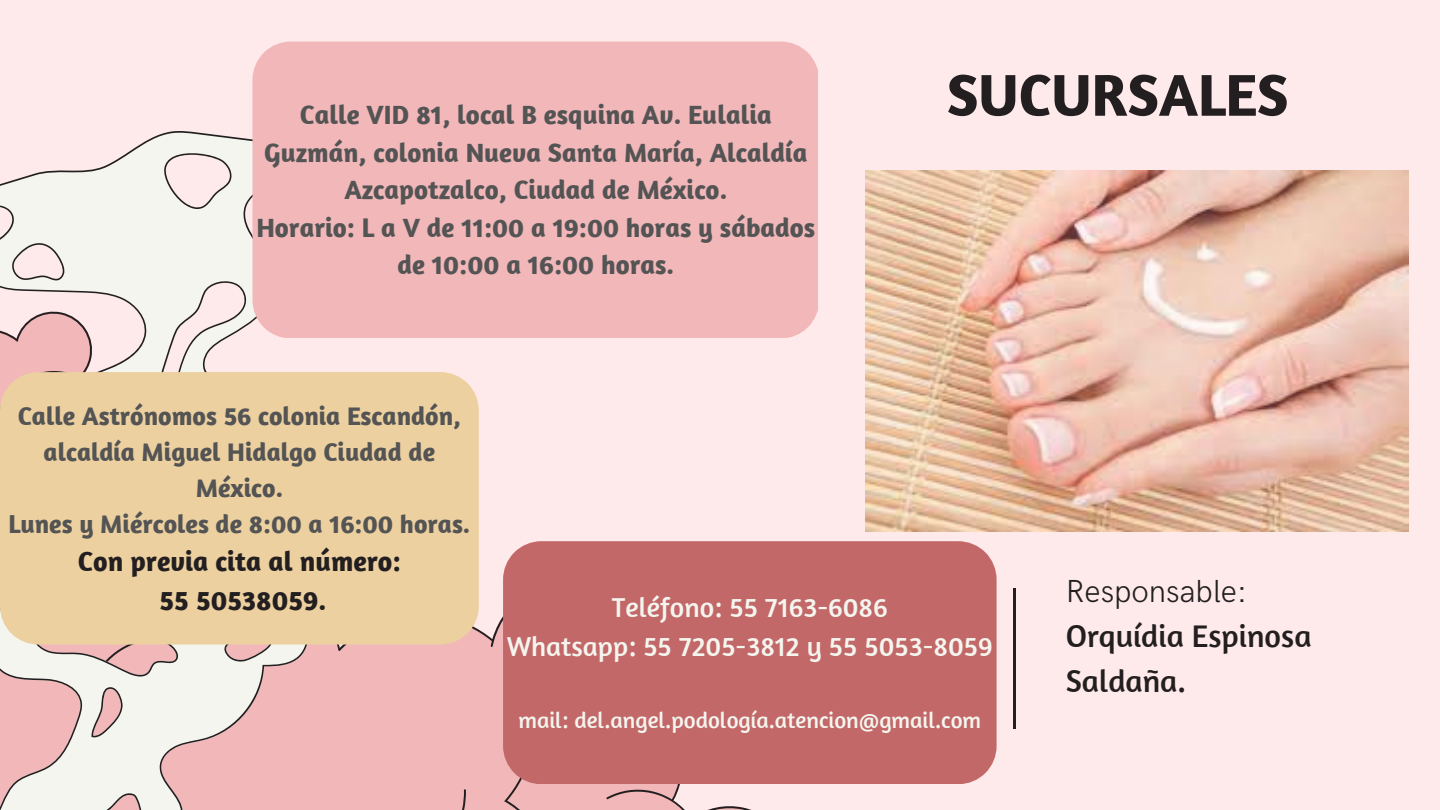
<style>
.page{position:relative;width:1440px;height:810px;background:#ffeaeb}
.page>*{position:absolute;margin:0;border:0;box-sizing:border-box;transform-origin:0 0}
.t1{font:700 60px "Amaranth";color:#231f20}
.t2{font:32px/44.2px "Amaranth";color:#231f20}
.t3{font:300 32px "HK Grotesk";color:#231f20}
.t4{font:28px/39px "Amaranth";color:#f5f5ef;text-align:center}
.t5{font:700 28px/39px "Amaranth";color:#231f20;text-align:center}
.t6{font:700 27px/37.5px "Amaranth";color:#545454;text-align:center}
.t7{font:700 26px/36px "Amaranth";color:#545454;text-align:center}
.t8{font:23px "Amaranth";color:#f5f5ef}
</style>
<div class="page">
<svg style="left:370px;top:404px;width:381px;height:406px"></svg>
<svg style="left:0;top:131px;width:370px;height:679px"></svg>
<hr style="left:1013px;top:588px;width:2px;height:141px;background:#231f20">
<div style="left:252px;top:42px;width:566px;height:296px;background:#f1b7b9"></div>
<div style="left:0;top:372px;width:478px;height:273px;background:#ecd0a0"></div>
<div style="left:503px;top:541px;width:494px;height:243px;background:#c26868"></div>
<img style="left:866px;top:170px;width:543px;height:362px">
<p class="t6" style="left:256px;top:95px;width:560px">Calle VID 81, local B esquina Av. Eulalia Guzmán, colonia Nueva Santa María, Alcaldía Azcapotzalco, Ciudad de México.<br>Horario: L a V de 11:00 a 19:00 horas y sábados de 10:00 a 16:00 horas.</p>
<h1 class="t1" style="left:947px;top:57px;width:343px">SUCURSALES</h1>
<p class="t7" style="left:8px;top:397px;width:463px">Calle Astrónomos 56 colonia Escandón, alcaldía Miguel Hidalgo Ciudad de<br>México.<br>Lunes y Miércoles de 8:00 a 16:00 horas.</p>
<p class="t5" style="left:78px;top:541px;width:325px">Con previa cita al número:<br>55 50538059.</p>
<p class="t4" style="left:507px;top:588px;width:488px">Teléfono: 55 7163-6086<br>Whatsapp: 55 7205-3812 y 55 5053-8059</p>
<p class="t8" style="left:518px;top:706px;width:464px">mail: del.angel.podología.atencion@gmail.com</p>
<p class="t3" style="left:1066px;top:573px;width:183px">Responsable:</p>
<p class="t2" style="left:1066px;top:613px;width:247px">Orquídia Espinosa<br>Saldaña.</p>
</div>
